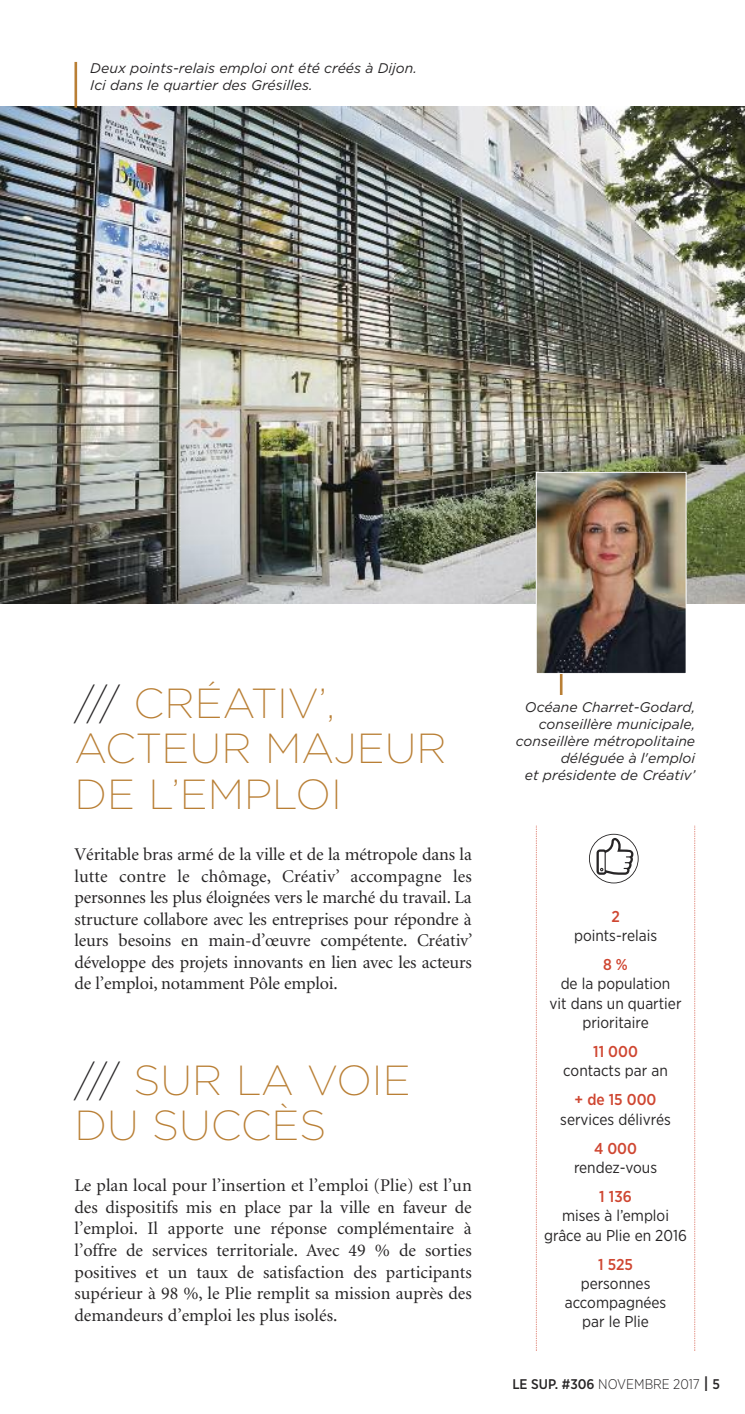
<style>
.page{position:relative;width:745px;height:1414px;background:#fff}
.page>*{position:absolute;margin:0;border:0;box-sizing:border-box;transform-origin:0 0}
.t1{font:200 42px/45.5px "Gotham";color:#b97f35}
.t2{font:17.85px/21.5px "Minion";letter-spacing:-.005em;color:#272526;text-align:justify}
.t3{font:15.75px/19.2px "Gotham Narrow";color:#272526;text-align:center}
.t4{font:500 15.75px "Gotham Narrow";color:#cf4631}
.t5{font:italic 14px/16.8px "Gotham";color:#272526}
.t6{font:300 14px "Gotham Narrow";color:#272526}
.s1{color:#272526}
.s2{font-weight:500}
.s3{font-weight:400;font-size:21px}
</style>
<div class="page">
<img style="left:0;top:107px;width:744px;height:497px">
<svg style="left:535px;top:826px;width:1px;height:525px"></svg>
<svg style="left:694px;top:826px;width:1px;height:525px"></svg>
<div style="left:588px;top:834px;width:50px;height:49px;border:2px solid #272526;border-radius:50%"></div>
<svg style="left:596px;top:838px;width:37px;height:37px"></svg>
<hr style="left:74px;top:62px;width:3px;height:46px;background:#b97f35">
<hr style="left:559px;top:649px;width:3px;height:46px;background:#b97f35">
<img style="left:537px;top:474px;width:147px;height:198px">
<div style="left:535px;top:472px;width:151px;height:202px;border:1px solid #fff"></div>
<p class="t5" style="left:90px;top:61px;width:328px">Deux points-relais emploi ont été créés à Dijon.<br>Ici dans le quartier des Grésilles.</p>
<h1 class="t1" style="left:74px;top:684px;width:373px"><span class="s1">///</span> CRÉATIV’,<br>ACTEUR MAJEUR<br>DE L’EMPLOI</h1>
<p class="t2" style="left:74px;top:845px;width:399px">Véritable bras armé de la ville et de la métropole dans la lutte contre le chômage, Créativ’ accompagne les personnes les plus éloignées vers le marché du travail. La structure collabore avec les entreprises pour répondre à leurs besoins en main-d’œuvre compétente. Créativ’ développe des projets innovants en lien avec les acteurs de l’emploi, notamment Pôle emploi.</p>
<h1 class="t1" style="left:74px;top:1061px;width:337px"><span class="s1">///</span> SUR LA VOIE<br>DU SUCCÈS</h1>
<p class="t2" style="left:74px;top:1176px;width:398px">Le plan local pour l’insertion et l’emploi (Plie) est l’un des dispositifs mis en place par la ville en faveur de l’emploi. Il apporte une réponse complémentaire à l’offre de services territoriale. Avec 49 % de sorties positives et un taux de satisfaction des participants supérieur à 98 %, le Plie remplit sa mission auprès des demandeurs d’emploi les plus isolés.</p>
<p class="t5" style="left:515px;top:700px;width:181px;text-align:right">Océane Charret-Godard, conseillère municipale, conseillère métropolitaine déléguée à l'emploi<br>et présidente de Créativ’</p>
<p class="t4" style="left:611px;top:911px;width:10px">2</p>
<p class="t3" style="left:573px;top:927px;width:84px">points-relais</p>
<p class="t4" style="left:602px;top:959px;width:26px">8 %</p>
<p class="t3" style="left:549px;top:975px;width:133px">de la population<br>vit dans un quartier prioritaire</p>
<p class="t4" style="left:593px;top:1046px;width:46px">11 000</p>
<p class="t3" style="left:563px;top:1062px;width:106px">contacts par an</p>
<p class="t4" style="left:574px;top:1094px;width:83px">+ de 15 000</p>
<p class="t3" style="left:560px;top:1110px;width:112px">services délivrés</p>
<p class="t4" style="left:593px;top:1143px;width:44px">4 000</p>
<p class="t3" style="left:573px;top:1159px;width:85px">rendez-vous</p>
<p class="t4" style="left:599px;top:1191px;width:34px">1 136</p>
<p class="t3" style="left:544px;top:1207px;width:144px">mises à l’emploi grâce au Plie en 2016</p>
<p class="t4" style="left:597px;top:1258px;width:36px">1 525</p>
<p class="t3" style="left:564px;top:1275px;width:103px">personnes accompagnées par le Plie</p>
<p class="t6" style="left:512px;top:1379px;width:209px"><span class="s2">LE SUP. #306</span> NOVEMBRE 2017 <span class="s3">I</span> <span class="s2">5</span></p>
</div>
